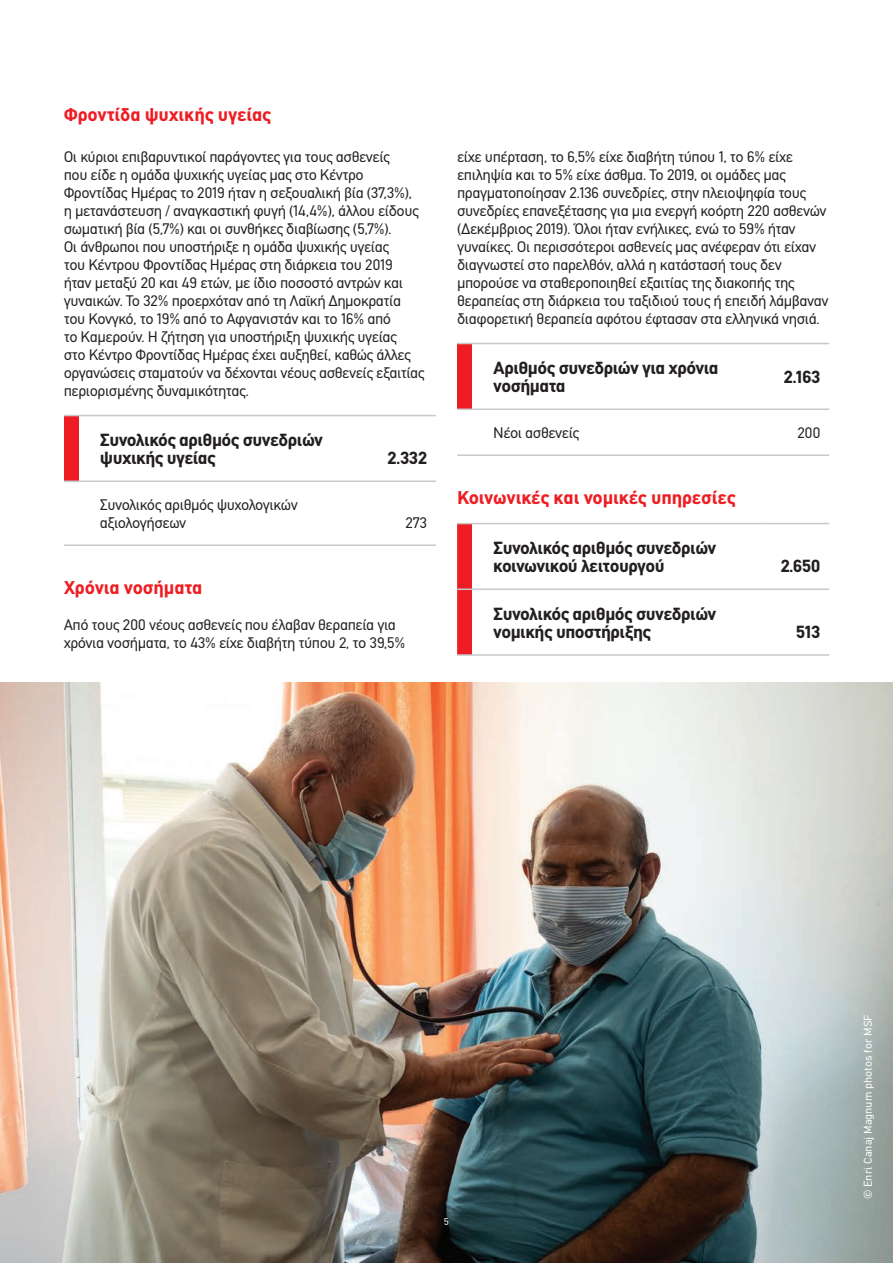
<style>
.page{position:relative;width:893px;height:1263px;background:#fff}
.page>*{position:absolute;margin:0;border:0;box-sizing:border-box;transform-origin:0 0}
.t1{font:700 18.45px "CFDIN Std";letter-spacing:-.01em;color:#ee1d23}
.t2{font:700 17.55px/18px "CFDIN Std";letter-spacing:-.03em;color:#231f20}
.t3{font:15.3px/18px "CFDIN Std";letter-spacing:-.03em;color:#231f20}
.t4{font:11.25px "CFDIN Std";color:#fff}
.t5{font:9.75px "CFDIN Std";color:#fff}
</style>
<div class="page">
<div style="left:64px;top:416px;width:15px;height:65px;background:#ee1d23"></div>
<svg style="left:64px;top:415px;width:15px;height:1px"></svg>
<hr style="left:79px;top:415px;width:289px;height:1px;background:#c7c8ca">
<hr style="left:368px;top:415px;width:68px;height:1px;background:#c7c8ca">
<svg style="left:64px;top:480px;width:15px;height:2px"></svg>
<hr style="left:79px;top:480px;width:289px;height:2px;background:#c7c8ca">
<hr style="left:368px;top:480px;width:68px;height:2px;background:#c7c8ca">
<svg style="left:64px;top:544px;width:15px;height:2px"></svg>
<hr style="left:79px;top:544px;width:289px;height:2px;background:#c7c8ca">
<hr style="left:368px;top:544px;width:68px;height:2px;background:#c7c8ca">
<div style="left:457px;top:344px;width:15px;height:65px;background:#ee1d23"></div>
<svg style="left:457px;top:343px;width:15px;height:1px"></svg>
<hr style="left:472px;top:343px;width:289px;height:1px;background:#c7c8ca">
<hr style="left:761px;top:343px;width:68px;height:1px;background:#c7c8ca">
<svg style="left:457px;top:408px;width:15px;height:2px"></svg>
<hr style="left:472px;top:408px;width:289px;height:2px;background:#c7c8ca">
<hr style="left:761px;top:408px;width:68px;height:2px;background:#c7c8ca">
<svg style="left:457px;top:454px;width:15px;height:2px"></svg>
<hr style="left:472px;top:454px;width:289px;height:2px;background:#c7c8ca">
<hr style="left:761px;top:454px;width:68px;height:2px;background:#c7c8ca">
<hr style="left:472px;top:523px;width:289px;height:1px;background:#c7c8ca">
<hr style="left:761px;top:523px;width:68px;height:1px;background:#c7c8ca">
<hr style="left:472px;top:588px;width:289px;height:2px;background:#c7c8ca">
<hr style="left:761px;top:588px;width:68px;height:2px;background:#c7c8ca">
<svg style="left:457px;top:523px;width:15px;height:133px;background:#ec242a"></svg>
<hr style="left:472px;top:654px;width:289px;height:2px;background:#c7c8ca">
<hr style="left:761px;top:654px;width:68px;height:2px;background:#c7c8ca">
<img style="left:0;top:682px;width:893px;height:581px">
<p class="t1" style="left:64px;top:104px;width:209px">Φροντίδα ψυχικής υγείας</p>
<p class="t3" style="left:64px;top:148px;width:362px">Οι κύριοι επιβαρυντικοί παράγοντες για τους ασθενείς<br>που είδε η ομάδα ψυχικής υγείας μας στο Κέντρο Φροντίδας Ημέρας το 2019 ήταν η σεξουαλική βία (37,3%),<br>η μετανάστευση / αναγκαστική φυγή (14,4%), άλλου είδους σωματική βία (5,7%) και οι συνθήκες διαβίωσης (5,7%).<br>Οι άνθρωποι που υποστήριξε η ομάδα ψυχικής υγείας<br>του Κέντρου Φροντίδας Ημέρας στη διάρκεια του 2019 ήταν μεταξύ 20 και 49 ετών, με ίδιο ποσοστό αντρών και γυναικών. Το 32% προερχόταν από τη Λαϊκή Δημοκρατία του Κονγκό, το 19% από το Αφγανιστάν και το 16% από<br>το Καμερούν. Η ζήτηση για υποστήριξη ψυχικής υγείας<br>στο Κέντρο Φροντίδας Ημέρας έχει αυξηθεί, καθώς άλλες οργανώσεις σταματούν να δέχονται νέους ασθενείς εξαιτίας περιορισμένης δυναμικότητας.</p>
<p class="t2" style="left:100px;top:431px;width:225px">Συνολικός αριθμός συνεδριών ψυχικής υγείας</p>
<p class="t2" style="left:387px;top:449px;width:42px">2.332</p>
<p class="t3" style="left:100px;top:496px;width:199px">Συνολικός αριθμός ψυχολογικών αξιολογήσεων</p>
<p class="t3" style="left:405px;top:514px;width:24px">273</p>
<p class="t1" style="left:64px;top:577px;width:140px">Χρόνια νοσήματα</p>
<p class="t3" style="left:64px;top:616px;width:343px">Από τους 200 νέους ασθενείς που έλαβαν θεραπεία για χρόνια νοσήματα, το 43% είχε διαβήτη τύπου 2, το 39,5%</p>
<p class="t3" style="left:457px;top:148px;width:373px">είχε υπέρταση, το 6,5% είχε διαβήτη τύπου 1, το 6% είχε επιληψία και το 5% είχε άσθμα. Το 2019, οι ομάδες μας πραγματοποίησαν 2.136 συνεδρίες, στην πλειοψηφία τους συνεδρίες επανεξέτασης για μια ενεργή κοόρτη 220 ασθενών (Δεκέμβριος 2019). Όλοι ήταν ενήλικες, ενώ το 59% ήταν γυναίκες. Οι περισσότεροι ασθενείς μας ανέφεραν ότι είχαν διαγνωστεί στο παρελθόν, αλλά η κατάστασή τους δεν μπορούσε να σταθεροποιηθεί εξαιτίας της διακοπής της θεραπείας στη διάρκεια του ταξιδιού τους ή επειδή λάμβαναν διαφορετική θεραπεία αφότου έφτασαν στα ελληνικά νησιά.</p>
<p class="t2" style="left:493px;top:359px;width:227px">Αριθμός συνεδριών για χρόνια νοσήματα</p>
<p class="t2" style="left:783px;top:368px;width:39px">2.163</p>
<p class="t3" style="left:493px;top:424px;width:88px">Νέοι ασθενείς</p>
<p class="t3" style="left:797px;top:424px;width:25px">200</p>
<p class="t1" style="left:457px;top:487px;width:280px">Κοινωνικές και νομικές υπηρεσίες</p>
<p class="t2" style="left:493px;top:539px;width:225px">Συνολικός αριθμός συνεδριών κοινωνικού λειτουργού</p>
<p class="t2" style="left:493px;top:605px;width:225px">Συνολικός αριθμός συνεδριών νομικής υποστήριξης</p>
<p class="t2" style="left:780px;top:557px;width:42px">2.650</p>
<p class="t2" style="left:796px;top:623px;width:26px">513</p>
<p class="t5" style="left:444px;top:1216px;width:7px">5</p>
<p class="t4" style="left:861px;top:1199px;width:186px;rotate:-90deg">© Enri Canaj Magnum photos for MSF</p>
</div>
